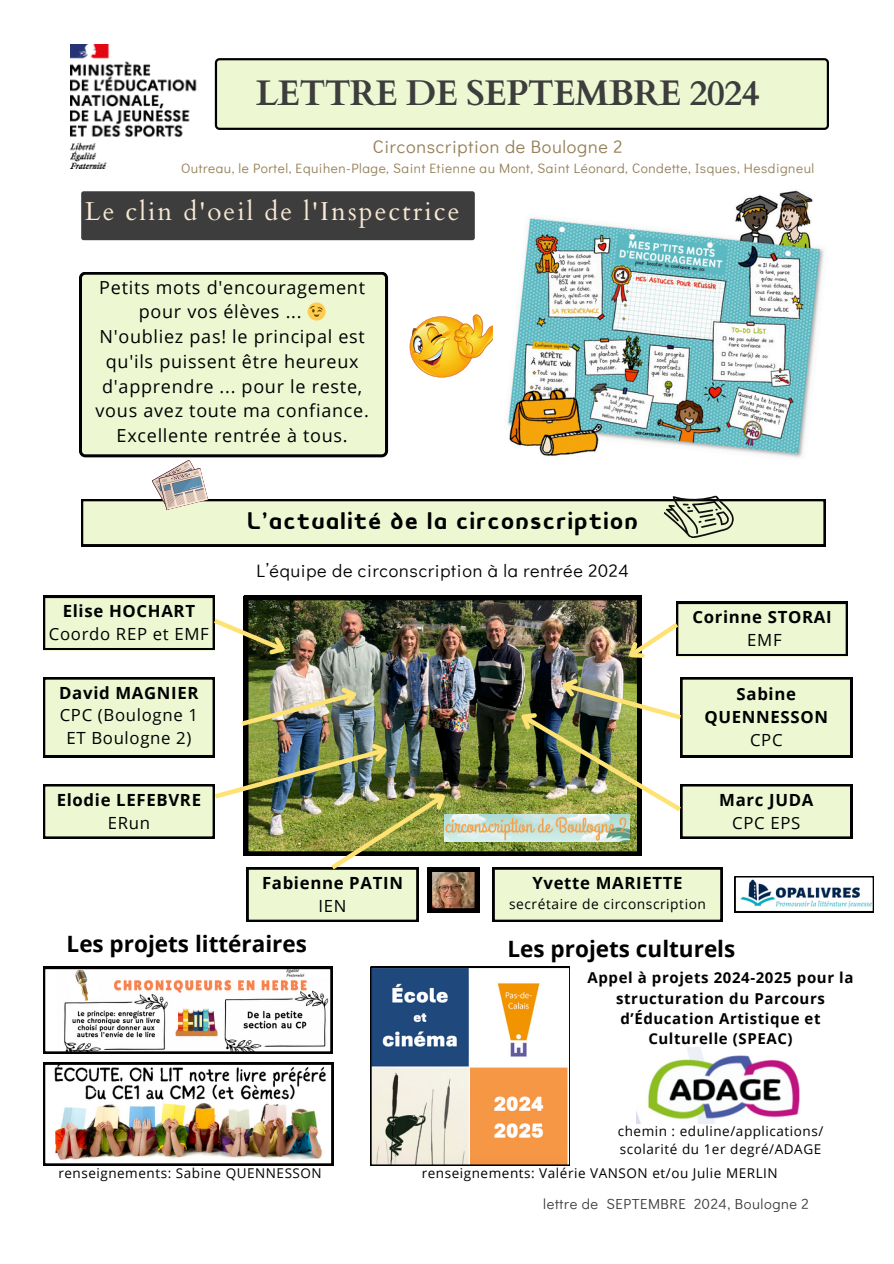
<style>
.page{position:relative;width:894px;height:1264px;background:#fff}
.page>*{position:absolute;margin:0;border:0;box-sizing:border-box;transform-origin:0 0}
.t1{font:700 35.7px "Cardo";letter-spacing:-.025em;color:#3d3d3d}
.t2{font:25.95px "Cardo";letter-spacing:.08em;color:#f8e9d3}
.t3{font:700 25.5px "Vulgat";letter-spacing:.04em;color:#000}
.t4{font:700 22.5px "Open Sans";color:#000}
.t5{font:18px "Open Sans";letter-spacing:.04em;color:#000}
.t6{font:18px "Didact Gothic";letter-spacing:.04em;color:#000}
.t7{font:18px "Didact Gothic";letter-spacing:.04em;color:#947f57}
.t8{font:700 16.8px/22.8px "Open Sans";letter-spacing:.04em;color:#000;text-align:center}
.t9{font:16.8px/22.5px "Open Sans";letter-spacing:.04em;color:#000;text-align:center}
.t10{font:700 15px/20.2px "Open Sans";letter-spacing:.04em;color:#000;text-align:center}
.t11{font:14.55px "Didact Gothic";letter-spacing:.04em;color:#3d3d3d}
.t12{font:13.8px "Open Sans";letter-spacing:.04em;color:#000}
.t13{font:13.5px "Open Sans";letter-spacing:.04em;color:#000}
.t14{font:13.5px "Didact Gothic";letter-spacing:.04em;color:#947f57}
.s1{font-weight:700}
.s2{font-weight:400}
</style>
<div class="page">
<svg style="left:227px;top:58px;width:601px;height:72px;background:#dde8c5"></svg>
<img style="left:71px;top:45px;width:156px;height:123px">
<div style="left:79px;top:272px;width:309px;height:185px;background:#edf8d3"></div>
<div style="left:81px;top:191px;width:394px;height:50px;background:#3d3d3d"></div>
<svg style="left:81px;top:457px;width:744px;height:89px"></svg>
<svg style="left:734px;top:876px;width:139px;height:36px"></svg>
<img style="left:244px;top:596px;width:397px;height:259px">
<svg style="left:43px;top:596px;width:251px;height:68px"></svg>
<img style="left:510px;top:602px;width:342px;height:236px">
<img style="left:43px;top:677px;width:436px;height:244px">
<svg style="left:492px;top:867px;width:230px;height:54px;background:#d6e0be"></svg>
<img style="left:444px;top:814px;width:185px;height:27px">
<svg style="left:43px;top:966px;width:289px;height:87px"></svg>
<img style="left:43px;top:1062px;width:290px;height:102px">
<svg style="left:370px;top:966px;width:199px;height:199px"></svg>
<img style="left:636px;top:1047px;width:164px;height:76px">
<img style="left:409px;top:314px;width:84px;height:63px">
<img style="left:493px;top:190px;width:332px;height:270px">
<svg style="left:307px;top:302px;width:18px;height:18px"></svg>
<h5 class="t1" style="left:256px;top:70px;width:505px">LETTRE DE SEPTEMBRE 2024</h5>
<p class="t7" style="left:373px;top:134px;width:251px">Circonscription de Boulogne 2</p>
<p class="t14" style="left:181px;top:159px;width:634px">Outreau, le Portel, Equihen-Plage, Saint Etienne au Mont, Saint Léonard, Condette, Isques, Hesdigneul</p>
<h5 class="t2" style="left:85px;top:194px;width:376px">Le clin d'oeil de l'Inspectrice</h5>
<p class="t5" style="left:99px;top:274px;width:267px">Petits mots d'encouragement</p>
<p class="t5" style="left:139px;top:299px;width:164px">pour vos élèves ...</p>
<p class="t5" style="left:99px;top:324px;width:267px">N'oubliez pas! le principal est</p>
<p class="t5" style="left:106px;top:348px;width:254px">qu'ils puissent être heureux</p>
<p class="t5" style="left:102px;top:373px;width:261px">d'apprendre ... pour le reste,</p>
<p class="t5" style="left:95px;top:398px;width:275px">vous avez toute ma confiance.</p>
<p class="t5" style="left:117px;top:423px;width:232px">Excellente rentrée à tous.</p>
<h5 class="t3" style="left:247px;top:509px;width:392px">L’actualité de la circonscription</h5>
<h5 class="t6" style="left:256px;top:558px;width:374px">L’équipe de circonscription à la rentrée 2024</h5>
<h5 class="t9" style="left:49px;top:599px;width:161px"><span class="s1">Elise HOCHART<br></span>Coordo REP et EMF</h5>
<p class="t8" style="left:692px;top:605px;width:141px">Corinne STORAI<br><span class="s2">EMF</span></p>
<h5 class="t9" style="left:59px;top:681px;width:141px"><span class="s1">David MAGNIER<br></span>CPC (Boulogne 1<br>ET Boulogne 2)</h5>
<p class="t8" style="left:704px;top:682px;width:125px">Sabine<br>QUENNESSON<br><span class="s2">CPC</span></p>
<h5 class="t8" style="left:57px;top:787px;width:146px">Elodie LEFEBVRE<br><span class="s2">ERun</span></h5>
<p class="t8" style="left:719px;top:787px;width:95px">Marc JUDA<br><span class="s2">CPC EPS</span></p>
<p class="t8" style="left:262px;top:871px;width:142px">Fabienne PATIN<br><span class="s2">IEN</span></p>
<p class="t8" style="left:532px;top:870px;width:152px">Yvette MARIETTE</p>
<h4 class="t12" style="left:509px;top:894px;width:198px">secrétaire de circonscription</h4>
<p class="t4" style="left:67px;top:928px;width:242px">Les projets littéraires</p>
<p class="t4" style="left:507px;top:932px;width:229px">Les projets culturels</p>
<p class="t10" style="left:587px;top:967px;width:267px">Appel à projets 2024-2025 pour la structuration du Parcours d’Éducation Artistique et<br>Culturelle (SPEAC)</p>
<h6 class="t13" style="left:617px;top:1121px;width:207px">chemin : eduline/applications/</h6>
<p class="t13" style="left:619px;top:1139px;width:203px">scolarité du 1er degré/ADAGE</p>
<h4 class="t13" style="left:58px;top:1163px;width:265px">renseignements: Sabine QUENNESSON</h4>
<p class="t13" style="left:421px;top:1163px;width:357px">renseignements: Valérie VANSON et/ou Julie MERLIN</p>
<h5 class="t11" style="left:543px;top:1193px;width:267px">lettre de SEPTEMBRE 2024, Boulogne 2</h5>
</div>
